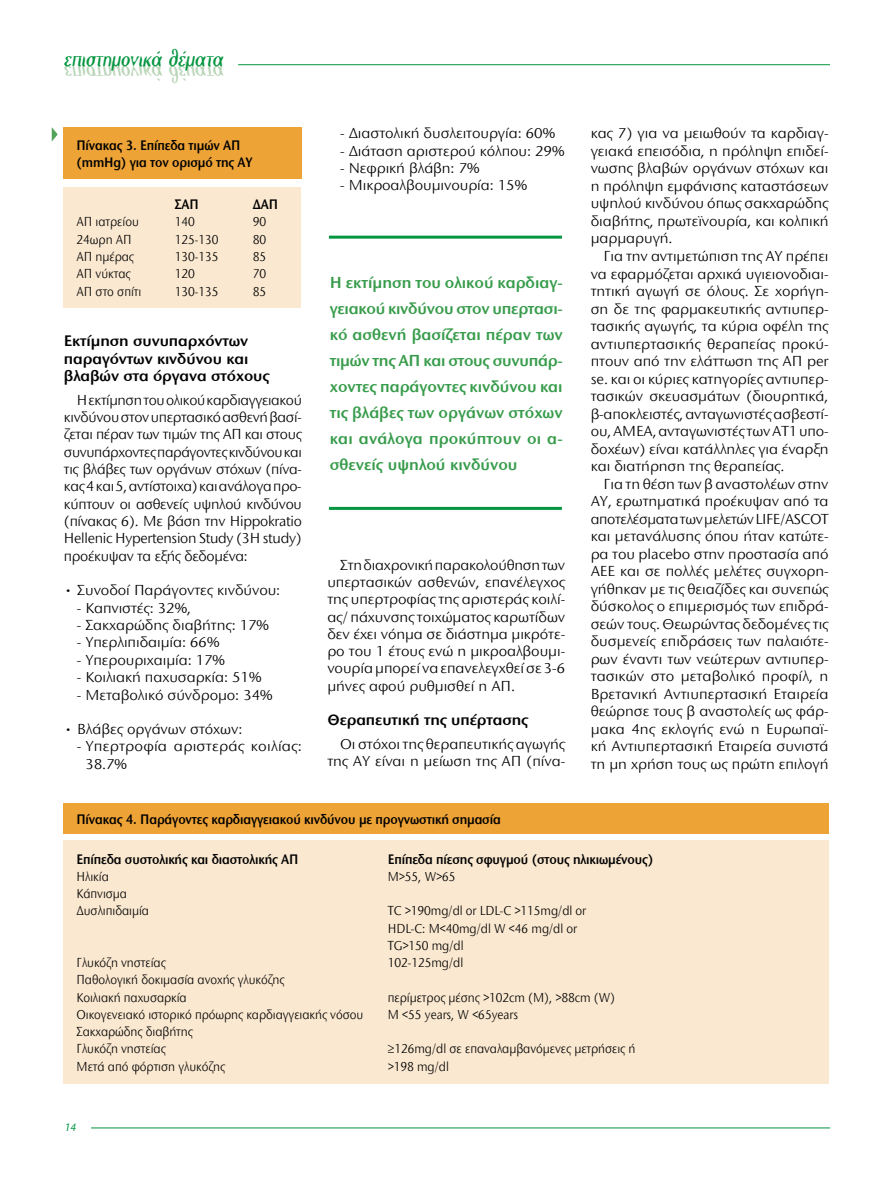
<style>
.page{position:relative;width:893px;height:1191px;background:#fff}
.page>*{position:absolute;margin:0;border:0;box-sizing:border-box;transform-origin:0 0}
.t1{font:600 16.5px/26px "Stone Sans ITC Hel";color:#379c4b;text-align:justify}
.t2{font:600 15.75px/17.2px "Stone Sans ITC Hel";letter-spacing:-.005em;color:#000}
.t3{font:15px/17.5px "Stone Sans ITC Hel";letter-spacing:-.005em;color:#000;text-align:justify}
.t4{font:15px/17.4px "Stone Sans ITC Hel";letter-spacing:-.005em;color:#000;scale:1.04 1}
.t5{font:600 14.25px/17.2px "Stone Sans ITC Hel";letter-spacing:-.01em;color:#000;scale:.9 1}
.t6{font:13.5px/17.2px "Stone Sans ITC Hel";letter-spacing:-.005em;color:#000;scale:.9 1}
.t7{font:italic 500 11.25px "Stone Sans ITC Hel";color:#03953f;scale:.95 1}
</style>
<div class="page">
<hr style="left:91px;top:1127px;width:739px;height:1px;background:#03953f">
<hr style="left:238px;top:64px;width:592px;height:1px;background:#03953f">
<svg style="left:52px;top:127px;width:6px;height:14px"></svg>
<div style="left:64px;top:187px;width:237px;height:120px;background:#fae8d0"></div>
<div style="left:64px;top:128px;width:238px;height:51px;background:#eea337"></div>
<div style="left:64px;top:840px;width:765px;height:244px;background:#fae8d0"></div>
<div style="left:64px;top:803px;width:765px;height:30px;background:#eea337"></div>
<hr style="left:329px;top:236px;width:233px;height:3px;background:#03953f">
<hr style="left:329px;top:507px;width:233px;height:3px;background:#03953f">
<p class="t5" style="left:76px;top:136px;width:197px">Πίνακας 3. Επίπεδα τιμών ΑΠ (mmHg) για τον ορισμό της ΑΥ</p>
<p class="t5" style="left:175px;top:196px;width:28px">ΣΑΠ</p>
<p class="t5" style="left:253px;top:196px;width:29px">ΔΑΠ</p>
<p class="t6" style="left:77px;top:214px;width:71px">ΑΠ ιατρείου</p>
<p class="t6" style="left:175px;top:214px;width:24px">140</p>
<p class="t6" style="left:253px;top:214px;width:16px">90</p>
<p class="t6" style="left:77px;top:231px;width:63px">24ωρη ΑΠ</p>
<p class="t6" style="left:175px;top:231px;width:50px">125-130</p>
<p class="t6" style="left:253px;top:231px;width:16px">80</p>
<p class="t6" style="left:77px;top:248px;width:65px">ΑΠ ημέρας</p>
<p class="t6" style="left:175px;top:248px;width:50px">130-135</p>
<p class="t6" style="left:253px;top:248px;width:16px">85</p>
<p class="t6" style="left:77px;top:265px;width:61px">ΑΠ νύκτας</p>
<p class="t6" style="left:175px;top:265px;width:24px">120</p>
<p class="t6" style="left:253px;top:265px;width:16px">70</p>
<p class="t6" style="left:77px;top:283px;width:74px">ΑΠ στο σπίτι</p>
<p class="t6" style="left:175px;top:283px;width:50px">130-135</p>
<p class="t6" style="left:253px;top:283px;width:16px">85</p>
<p class="t2" style="left:64px;top:333px;width:207px">Εκτίμηση συνυπαρχόντων παραγόντων κινδύνου και βλαβών στα όργανα στόχους</p>
<p class="t3" style="left:64px;top:391px;width:239px;text-indent:13px">Η εκτίμηση του ολικού καρδιαγγειακού κινδύνου στον υπερτασικό ασθενή βασί&shy;ζεται πέραν των τιμών της ΑΠ και στους συνυπάρχοντες παράγοντες κινδύνου και τις βλάβες των οργάνων στόχων (πίνα&shy;κας 4 και 5, αντίστοιχα) και ανάλογα προ&shy;κύπτουν οι ασθενείς υψηλού κινδύνου (πίνακας 6). Με βάση την Hippokratio Hellenic Hypertension Study (3H study) προέκυψαν τα εξής δεδομένα:</p>
<p class="t3" style="left:64px;top:582px;width:218px">• Συνοδοί Παράγοντες κινδύνου:</p>
<p class="t3" style="left:77px;top:599px;width:116px">- Καπνιστές: 32%,</p>
<p class="t3" style="left:77px;top:617px;width:194px">- Σακχαρώδης διαβήτης: 17%</p>
<p class="t3" style="left:77px;top:634px;width:144px">- Υπερλιπιδαιμία: 66%</p>
<p class="t3" style="left:77px;top:651px;width:150px">- Υπερουριχαιμία: 17%</p>
<p class="t3" style="left:77px;top:669px;width:186px">- Κοιλιακή παχυσαρκία: 51%</p>
<p class="t3" style="left:77px;top:686px;width:197px">- Μεταβολικό σύνδρομο: 34%</p>
<p class="t3" style="left:64px;top:721px;width:180px">• Βλάβες οργάνων στόχων:</p>
<p class="t4" style="left:85px;top:738px;width:210px;text-indent:-9px">- Υπερτροφία αριστεράς κοιλίας:<br>38.7%</p>
<p class="t3" style="left:340px;top:125px;width:216px">- Διαστολική δυσλειτουργία: 60%</p>
<p class="t3" style="left:340px;top:142px;width:226px">- Διάταση αριστερού κόλπου: 29%</p>
<p class="t3" style="left:340px;top:160px;width:141px">- Νεφρική βλάβη: 7%</p>
<p class="t3" style="left:340px;top:177px;width:189px">- Μικροαλβουμινουρία: 15%</p>
<p class="t1" style="left:330px;top:270px;width:234px">Η εκτίμηση του ολικού καρδιαγ&shy;γειακού κινδύνου στον υπερτασι&shy;κό ασθενή βασίζεται πέραν των τιμών της ΑΠ και στους συνυπάρ&shy;χοντες παράγοντες κινδύνου και τις βλάβες των οργάνων στόχων και ανάλογα προκύπτουν οι α&shy;σθενείς υψηλού κινδύνου</p>
<p class="t3" style="left:327px;top:556px;width:239px;text-indent:13px">Στη διαχρονική παρακολούθηση των υπερτασικών ασθενών, επανέλεγχος της υπερτροφίας της αριστεράς κοιλί&shy;ας/ πάχυνσης τοιχώματος καρωτίδων δεν έχει νόημα σε διάστημα μικρότε&shy;ρο του 1 έτους ενώ η μικροαλβουμι&shy;νουρία μπορεί να επανελεγχθεί σε 3-6 μήνες αφού ρυθμισθεί η ΑΠ.</p>
<p class="t2" style="left:327px;top:711px;width:202px">Θεραπευτική της υπέρτασης</p>
<p class="t3" style="left:327px;top:735px;width:239px;text-align:right">Οι στόχοι της θεραπευτικής αγωγής της ΑΥ είναι η μείωση της ΑΠ (πίνα-</p>
<p class="t5" style="left:76px;top:810px;width:473px">Πίνακας 4. Παράγοντες καρδιαγγειακού κινδύνου με προγνωστική σημασία</p>
<p class="t3" style="left:591px;top:125px;width:239px">κας 7) για να μειωθούν τα καρδιαγ&shy;γειακά επεισόδια, η πρόληψη επιδεί&shy;νωσης βλαβών οργάνων στόχων και η πρόληψη εμφάνισης καταστάσεων υψηλού κινδύνου όπως σακχαρώδης διαβήτης, πρωτεϊνουρία, και κολπική μαρμαρυγή.</p>
<p class="t3" style="left:591px;top:248px;width:239px;text-indent:13px">Για την αντιμετώπιση της ΑΥ πρέπει να εφαρμόζεται αρχικά υγιειονοδιαι&shy;τητική αγωγή σε όλους. Σε χορήγη&shy;ση δε της φαρμακευτικής αντιυπερ&shy;τασικής αγωγής, τα κύρια οφέλη της αντιυπερτασικής θεραπείας προκύ&shy;πτουν από την ελάττωση της ΑΠ per se. και οι κύριες κατηγορίες αντιυπερ&shy;τασικών σκευασμάτων (διουρητικά, β-αποκλειστές, ανταγωνιστές ασβεστί&shy;ου, ΑΜΕΑ, ανταγωνιστές των ΑΤ1 υπο&shy;δοχέων) είναι κατάλληλες για έναρξη και διατήρηση της θεραπείας.</p>
<p class="t3" style="left:591px;top:475px;width:239px;text-indent:13px">Για τη θέση των β αναστολέων στην ΑΥ, ερωτηματικά προέκυψαν από τα αποτελέσματα των μελετών LIFE/ASCOT και μετανάλυσης όπου ήταν κατώτε&shy;ρα του placebo στην προστασία από ΑΕΕ και σε πολλές μελέτες συγχορη&shy;γήθηκαν με τις θειαζίδες και συνεπώς δύσκολος ο επιμερισμός των επιδρά&shy;σεών τους. Θεωρώντας δεδομένες τις δυσμενείς επιδράσεις των παλαιότε&shy;ρων έναντι των νεώτερων αντιυπερ&shy;τασικών στο μεταβολικό προφίλ, η Βρετανική Αντιυπερτασική Εταιρεία θεώρησε τους β αναστολείς ως φάρ&shy;μακα 4ης εκλογής ενώ η Ευρωπαϊ&shy;κή Αντιυπερτασική Εταιρεία συνιστά τη μη χρήση τους ως πρώτη επιλογή</p>
<p class="t5" style="left:77px;top:850px;width:248px">Επίπεδα συστολικής και διαστολικής ΑΠ</p>
<p class="t5" style="left:388px;top:850px;width:296px">Επίπεδα πίεσης σφυγμού (στους ηλικιωμένους)</p>
<p class="t6" style="left:77px;top:868px;width:37px">Ηλικία</p>
<p class="t6" style="left:388px;top:868px;width:77px">M&gt;55, W&gt;65</p>
<p class="t6" style="left:77px;top:885px;width:82px">Κάπνισμα<br>Δυσλιπιδαιμία</p>
<p class="t6" style="left:388px;top:902px;width:222px">TC &gt;190mg/dl or LDL-C &gt;115mg/dl or<br>HDL-C: M&lt;40mg/dl W &lt;46 mg/dl or<br>TG&gt;150 mg/dl</p>
<p class="t6" style="left:77px;top:954px;width:101px">Γλυκόζη νηστείας</p>
<p class="t6" style="left:388px;top:954px;width:85px">102-125mg/dl</p>
<p class="t6" style="left:77px;top:971px;width:233px">Παθολογική δοκιμασία ανοχής γλυκόζης<br>Κοιλιακή παχυσαρκία</p>
<p class="t6" style="left:388px;top:989px;width:254px">περίμετρος μέσης &gt;102cm (M), &gt;88cm (W)</p>
<p class="t6" style="left:77px;top:1006px;width:320px">Οικογενειακό ιστορικό πρόωρης καρδιαγγειακής νόσου</p>
<p class="t6" style="left:388px;top:1006px;width:146px">M &lt;55 years, W &lt;65years</p>
<p class="t6" style="left:77px;top:1023px;width:131px">Σακχαρώδης διαβήτης<br>Γλυκόζη νηστείας</p>
<p class="t6" style="left:388px;top:1040px;width:277px">≥126mg/dl σε επαναλαμβανόμενες μετρήσεις ή</p>
<p class="t6" style="left:77px;top:1058px;width:166px">Μετά από φόρτιση γλυκόζης</p>
<p class="t6" style="left:388px;top:1058px;width:69px">&gt;198 mg/dl</p>
<p class="t7" style="left:64px;top:1121px;width:16px">14</p>
</div>
